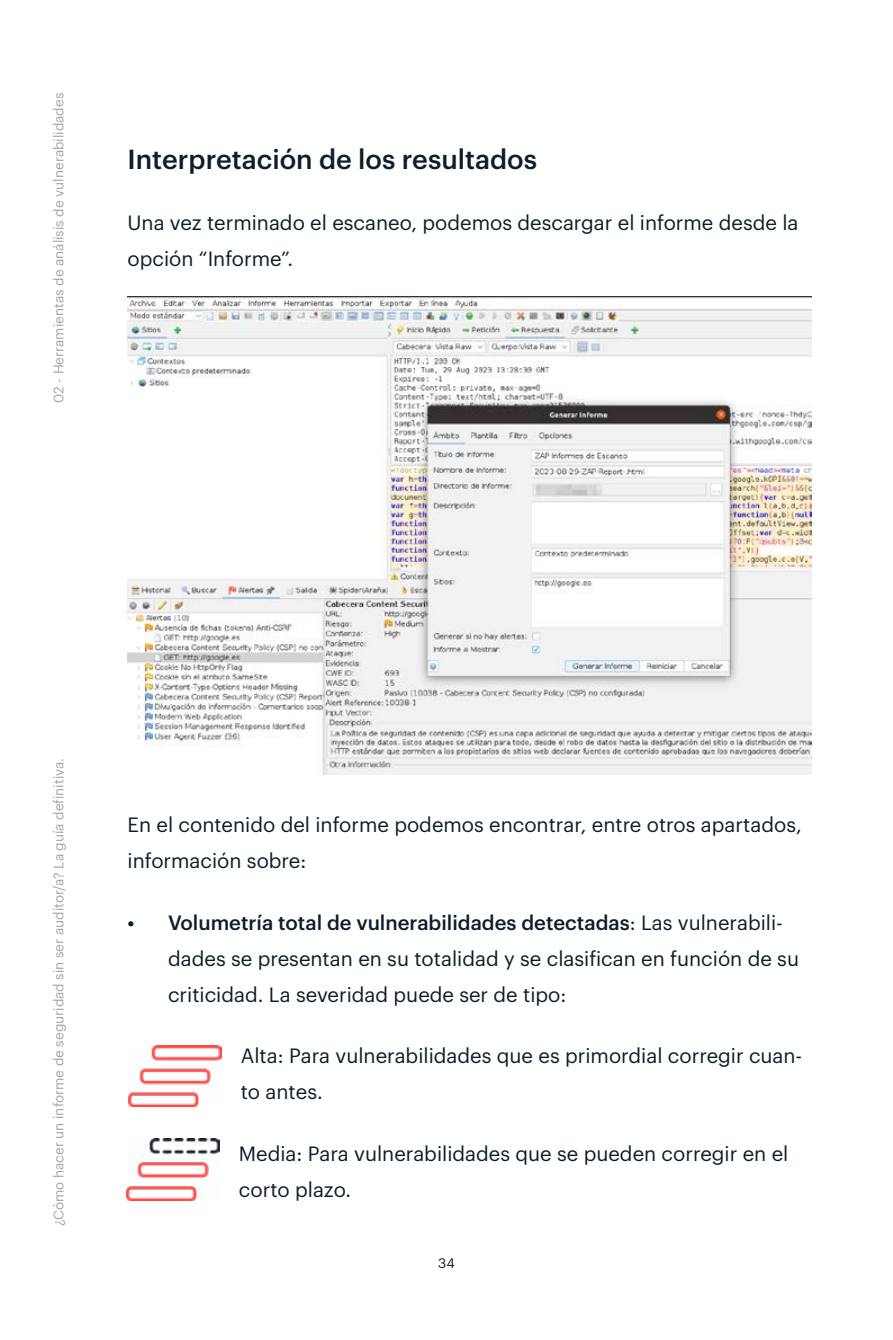
<style>
.page{position:relative;width:893px;height:1340px;background:#fff}
.page>*{position:absolute;margin:0;border:0;box-sizing:border-box;transform-origin:0 0}
.t1{font:500 27px "Graphik";color:#0d1d2c}
.t2{font:20.25px/36px "Graphik";color:#0d1d2c}
.t3{font:13.5px "Graphik";color:#a2a4a9}
.t4{font:13.5px "Graphik";color:#0d1d2c}
.s1{font-weight:500}
</style>
<div class="page">
<img style="left:128px;top:297px;width:684px;height:477px">
<img style="left:128px;top:1045px;width:94px;height:61px">
<img style="left:127px;top:1138px;width:93px;height:62px">
<p class="t3" style="left:49px;top:403px;width:311px;rotate:-90deg">02 - Herramientas de análisis de vulnerabilidades</p>
<h1 class="t1" style="left:128px;top:138px;width:411px">Interpretación de los resultados</h1>
<p class="t2" style="left:128px;top:203px;width:672px">Una vez terminado el escaneo, podemos descargar el informe desde la opción “Informe”.</p>
<p class="t3" style="left:49px;top:1226px;width:470px;rotate:-90deg">¿Cómo hacer un informe de seguridad sin ser auditor/a? La guía definitiva.</p>
<p class="t2" style="left:128px;top:805px;width:676px">En el contenido del informe podemos encontrar, entre otros apartados, información sobre:</p>
<p class="t2" style="left:168px;top:902px;width:632px;text-indent:-40px"><span class="s1">• Volumetría total de vulnerabilidades detectadas</span>: Las vulnerabili&shy;dades se presentan en su totalidad y se clasifican en función de su criticidad. La severidad puede ser de tipo:</p>
<p class="t2" style="left:241px;top:1036px;width:563px">Alta: Para vulnerabilidades que es primordial corregir cuan&shy;to antes.</p>
<p class="t2" style="left:239px;top:1133px;width:551px">Media: Para vulnerabilidades que se pueden corregir en el corto plazo.</p>
<p class="t4" style="left:438px;top:1252px;width:18px">34</p>
</div>
